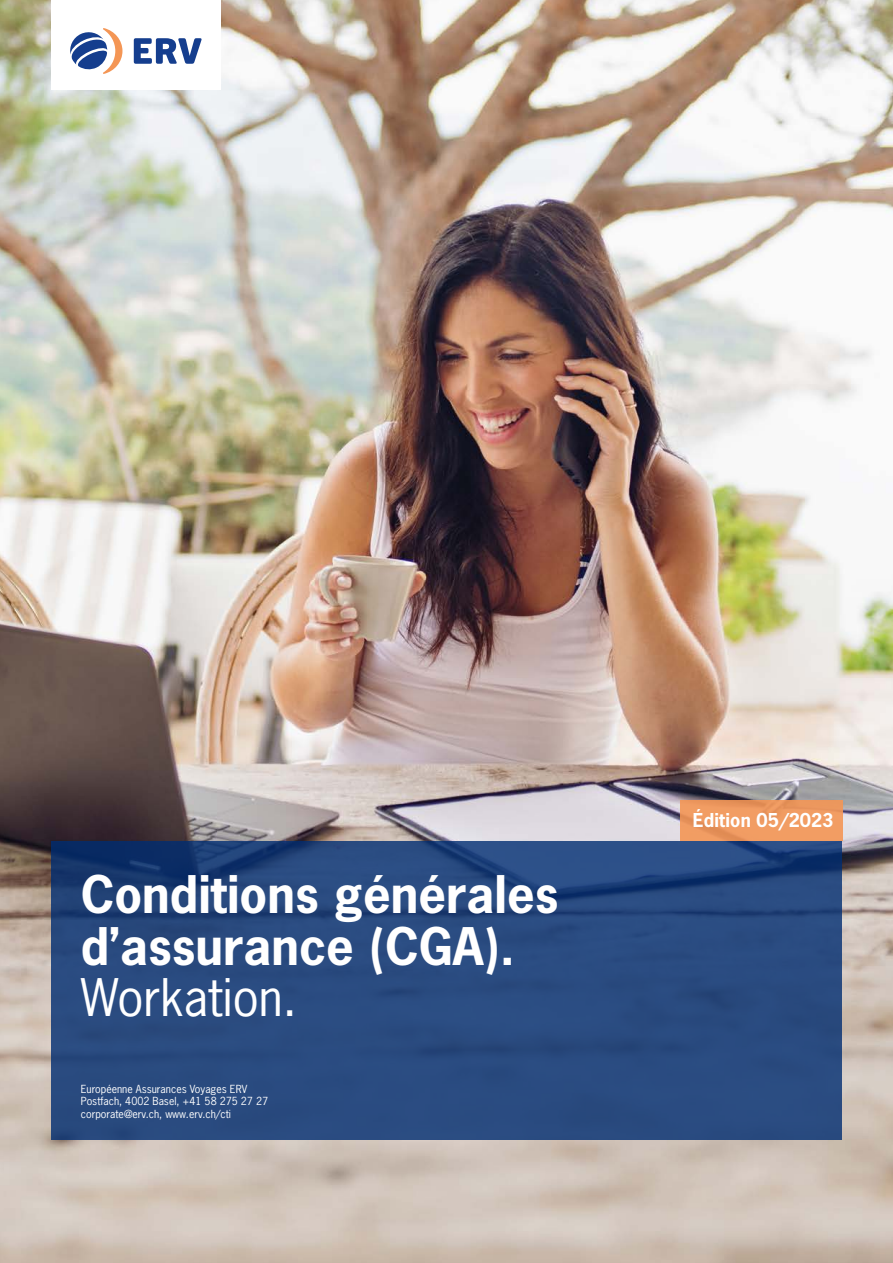
<style>
.page{position:relative;width:893px;height:1263px;background:#fff}
.page>*{position:absolute;margin:0;border:0;box-sizing:border-box;transform-origin:0 0}
.t1{font:700 48.75px/51.8px "News Gothic Std";color:#fff}
.t2{font:48.75px "News Gothic Std";color:#fff}
.t3{font:700 18px "News Gothic Std";letter-spacing:.01em;color:#fff}
.t4{font:10.5px/12.6px "News Gothic Std";color:#fff}
</style>
<div class="page">
<img style="left:0;top:0;width:893px;height:1263px">
<svg style="left:51px;top:841px;width:791px;height:298px;background:#27487e"></svg>
<div style="left:680px;top:800px;width:162px;height:41px;background:linear-gradient(to right,#ed985f,#f09c62)"></div>
<div style="left:51px;top:0;width:170px;height:89px;background:#fff"></div>
<svg style="left:134px;top:38px;width:68px;height:26px"></svg>
<svg style="left:70px;top:28px;width:52px;height:46px"></svg>
<h1 class="t1" style="left:81px;top:868px;width:479px">Conditions générales d’assurance (CGA).</h1>
<h1 class="t2" style="left:81px;top:967px;width:217px">Workation.</h1>
<p class="t4" style="left:81px;top:1082px;width:189px">Européenne Assurances Voyages ERV<br>Postfach, 4002 Basel, +41 58 275 27 27 corporate@erv.ch, www.erv.ch/cti</p>
<h2 class="t3" style="left:693px;top:808px;width:142px">Édition 05/2023</h2>
</div>
